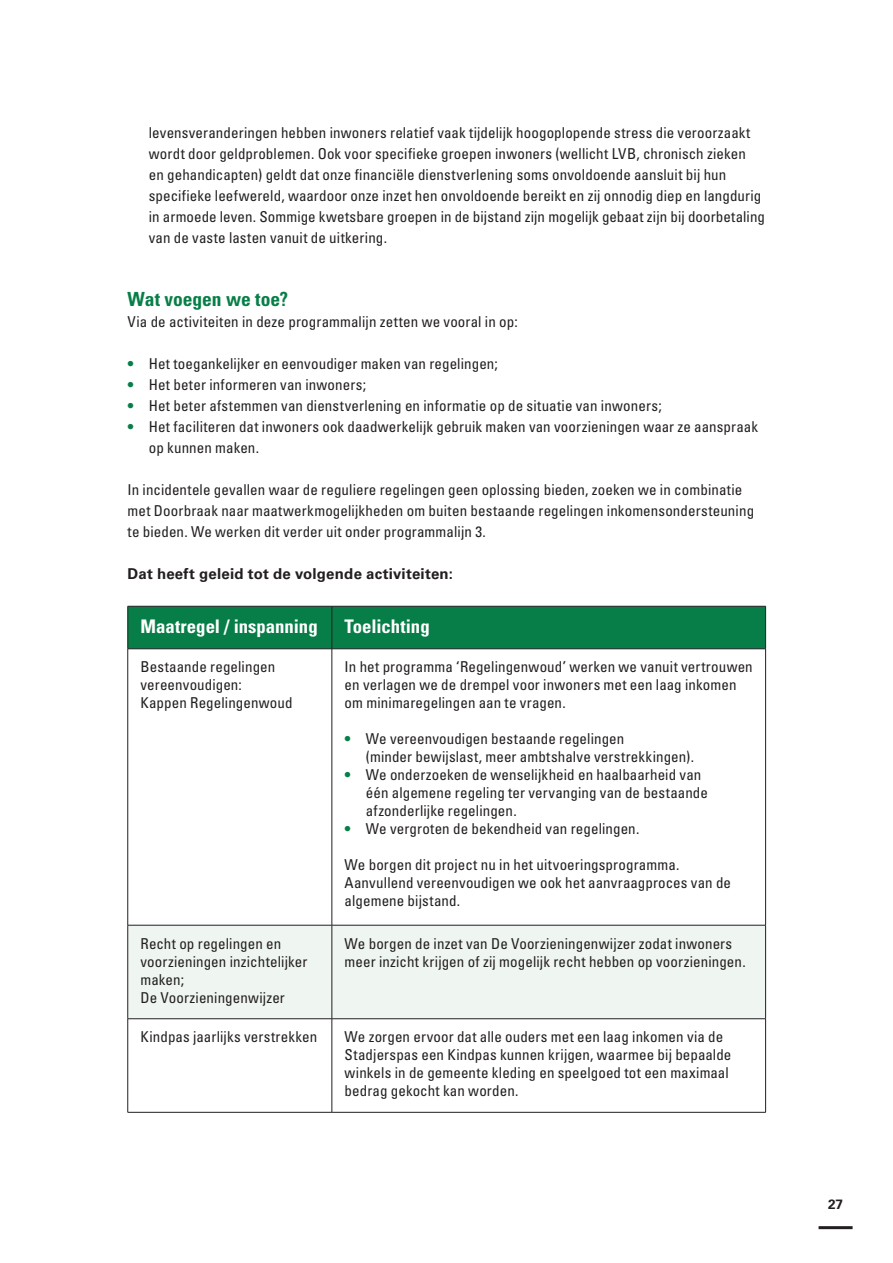
<style>
.page{position:relative;width:893px;height:1263px;background:#fff}
.page>*{position:absolute;margin:0;border:0;box-sizing:border-box;transform-origin:0 0}
.t1{font:700 condensed 19.5px "Univers";color:#077e47}
.t2{font:700 condensed 18.75px "Univers";color:#fff}
.t3{font:condensed 15px/18px "Univers";letter-spacing:.005em;color:#231f20}
.t4{font:700 15px "Univers";letter-spacing:.015em;color:#231f20}
.t5{font:700 13.5px "Univers";color:#231f20}
.s1{font-weight:700;color:#077e47}
</style>
<div class="page">
<hr style="left:819px;top:1226px;width:34px;height:3px;background:#231f20">
<div style="left:128px;top:607px;width:637px;height:41px;background:#077e47"></div>
<div style="left:128px;top:926px;width:637px;height:92px;background:#eff5f0"></div>
<hr style="left:128px;top:606px;width:204px;height:1px;background:#231f20">
<hr style="left:127px;top:606px;width:1px;height:43px;background:#231f20">
<hr style="left:332px;top:606px;width:434px;height:1px;background:#231f20">
<hr style="left:332px;top:606px;width:1px;height:43px;background:#231f20">
<hr style="left:765px;top:606px;width:1px;height:43px;background:#231f20">
<hr style="left:128px;top:648px;width:204px;height:1px;background:#231f20">
<hr style="left:127px;top:649px;width:1px;height:276px;background:#231f20">
<hr style="left:332px;top:648px;width:434px;height:1px;background:#231f20">
<hr style="left:332px;top:649px;width:1px;height:276px;background:#231f20">
<hr style="left:765px;top:649px;width:1px;height:276px;background:#231f20">
<hr style="left:128px;top:925px;width:204px;height:1px;background:#231f20">
<hr style="left:127px;top:925px;width:1px;height:93px;background:#231f20">
<hr style="left:332px;top:925px;width:434px;height:1px;background:#231f20">
<hr style="left:332px;top:925px;width:1px;height:93px;background:#231f20">
<hr style="left:765px;top:925px;width:1px;height:93px;background:#231f20">
<hr style="left:128px;top:1018px;width:204px;height:1px;background:#231f20">
<hr style="left:127px;top:1019px;width:1px;height:93px;background:#231f20">
<hr style="left:332px;top:1018px;width:434px;height:1px;background:#231f20">
<hr style="left:332px;top:1019px;width:1px;height:93px;background:#231f20">
<hr style="left:765px;top:1019px;width:1px;height:93px;background:#231f20">
<hr style="left:128px;top:1112px;width:204px;height:1px;background:#231f20">
<hr style="left:332px;top:1112px;width:434px;height:1px;background:#231f20">
<p class="t3" style="left:149px;top:122px;width:618px;line-height:21px">levensveranderingen hebben inwoners relatief vaak tijdelijk hoogoplopende stress die veroorzaakt wordt door geldproblemen. Ook voor specifieke groepen inwoners (wellicht LVB, chronisch zieken<br>en gehandicapten) geldt dat onze financiële dienstverlening soms onvoldoende aansluit bij hun specifieke leefwereld, waardoor onze inzet hen onvoldoende bereikt en zij onnodig diep en langdurig in armoede leven. Sommige kwetsbare groepen in de bijstand zijn mogelijk gebaat zijn bij doorbetaling van de vaste lasten vanuit de uitkering.</p>
<h1 class="t1" style="left:128px;top:287px;width:162px">Wat voegen we toe?</h1>
<p class="t3" style="left:128px;top:312px;width:392px">Via de activiteiten in deze programmalijn zetten we vooral in op:</p>
<p class="t3" style="left:128px;top:354px;width:372px"><span class="s1">•</span> Het toegankelijker en eenvoudiger maken van regelingen;</p>
<p class="t3" style="left:128px;top:375px;width:240px"><span class="s1">•</span> Het beter informeren van inwoners;</p>
<p class="t3" style="left:128px;top:396px;width:536px"><span class="s1">•</span> Het beter afstemmen van dienstverlening en informatie op de situatie van inwoners;</p>
<p class="t3" style="left:149px;top:416px;width:611px;line-height:21px;text-indent:-21px"><span class="s1">•</span> Het faciliteren dat inwoners ook daadwerkelijk gebruik maken van voorzieningen waar ze aanspraak op kunnen maken.</p>
<p class="t3" style="left:128px;top:479px;width:628px;line-height:21px">In incidentele gevallen waar de reguliere regelingen geen oplossing bieden, zoeken we in combinatie met Doorbraak naar maatwerkmogelijkheden om buiten bestaande regelingen inkomensondersteuning te bieden. We werken dit verder uit onder programmalijn 3.</p>
<p class="t4" style="left:128px;top:565px;width:327px">Dat heeft geleid tot de volgende activiteiten:</p>
<p class="t2" style="left:141px;top:614px;width:179px">Maatregel / inspanning</p>
<p class="t2" style="left:345px;top:614px;width:87px">Toelichting</p>
<p class="t3" style="left:141px;top:658px;width:154px">Bestaande regelingen vereenvoudigen:<br>Kappen Regelingenwoud</p>
<p class="t3" style="left:345px;top:658px;width:410px">In het programma ‘Regelingenwoud’ werken we vanuit vertrouwen en verlagen we de drempel voor inwoners met een laag inkomen om minimaregelingen aan te vragen.</p>
<p class="t3" style="left:366px;top:730px;width:330px;text-indent:-21px"><span class="s1">•</span> We vereenvoudigen bestaande regelingen<br>(minder bewijslast, meer ambtshalve verstrekkingen).</p>
<p class="t3" style="left:366px;top:766px;width:344px;text-indent:-21px"><span class="s1">•</span> We onderzoeken de wenselijkheid en haalbaarheid van één algemene regeling ter vervanging van de bestaande afzonderlijke regelingen.</p>
<p class="t3" style="left:345px;top:820px;width:296px"><span class="s1">•</span> We vergroten de bekendheid van regelingen.</p>
<p class="t3" style="left:345px;top:856px;width:388px">We borgen dit project nu in het uitvoeringsprogramma.<br>Aanvullend vereenvoudigen we ook het aanvraagproces van de algemene bijstand.</p>
<p class="t3" style="left:141px;top:934px;width:168px">Recht op regelingen en voorzieningen inzichtelijker maken;<br>De Voorzieningenwijzer</p>
<p class="t3" style="left:345px;top:934px;width:403px">We borgen de inzet van De Voorzieningenwijzer zodat inwoners meer inzicht krijgen of zij mogelijk recht hebben op voorzieningen.</p>
<p class="t3" style="left:141px;top:1028px;width:178px">Kindpas jaarlijks verstrekken</p>
<p class="t3" style="left:345px;top:1028px;width:388px">We zorgen ervoor dat alle ouders met een laag inkomen via de Stadjerspas een Kindpas kunnen krijgen, waarmee bij bepaalde winkels in de gemeente kleding en speelgoed tot een maximaal bedrag gekocht kan worden.</p>
<p class="t5" style="left:828px;top:1196px;width:17px">27</p>
</div>
